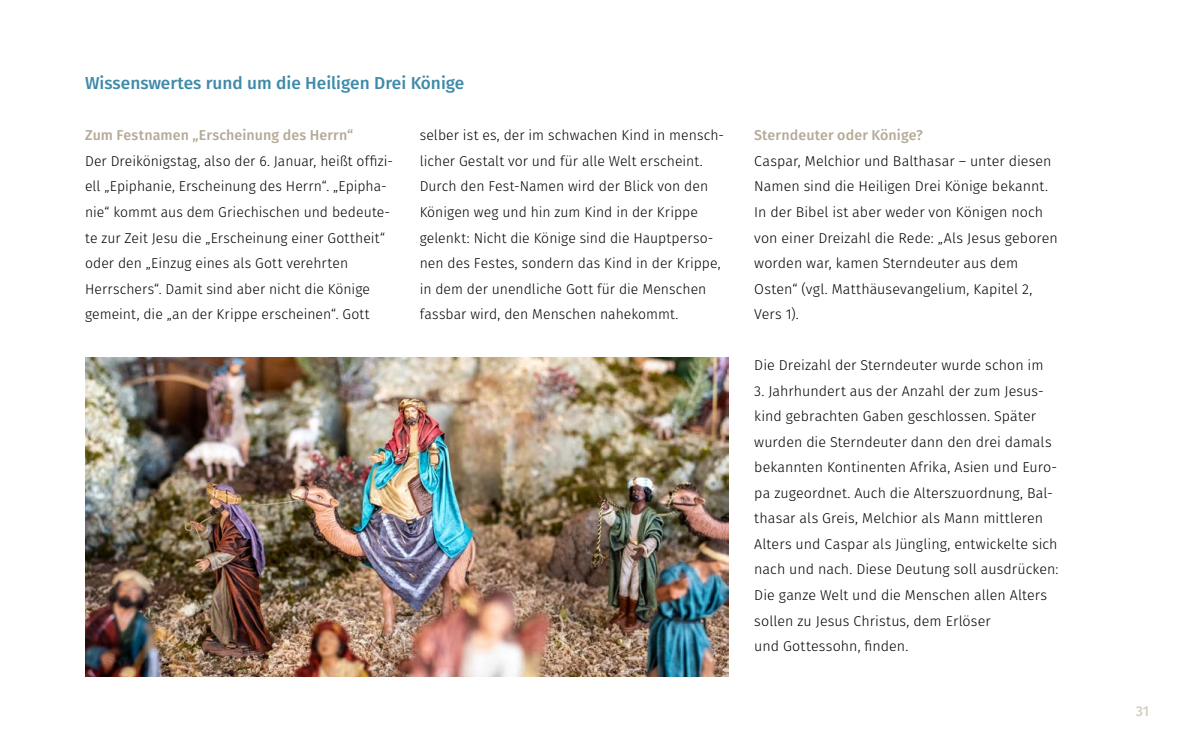
<style>
.page{position:relative;width:1191px;height:745px;background:#fff}
.page>*{position:absolute;margin:0;border:0;box-sizing:border-box;transform-origin:0 0}
.Kasten_Headline_3_Sp{font:500 17.25px "Fira Sans";color:#3e8aa9}
.Lauftext{font:300 14.25px/25.5px "Fira Sans";letter-spacing:.005em;color:#000}
.zwischenhead{font:500 14.25px "Fira Sans";letter-spacing:.005em;color:#b5a997}
.t1{font:500 14.25px "Fira Sans";color:#d7cebd}
</style>
<div class="page">
<img style="left:85px;top:357px;width:644px;height:319px">
<p class="Kasten_Headline_3_Sp" style="left:85px;top:69px;width:381px">Wissenswertes rund um die Heiligen Drei Könige</p>
<p class="zwischenhead" style="left:85px;top:124px;width:270px">Zum Festnamen „Erscheinung des Herrn“</p>
<p class="Lauftext" style="left:85px;top:148px;width:310px">Der Dreikönigstag, also der 6. Januar, heißt offizi&shy;ell „Epiphanie, Erscheinung des Herrn“. „Epipha&shy;nie“ kommt aus dem Griechischen und bedeute&shy;te zur Zeit Jesu die „Erscheinung einer Gottheit“ oder den „Einzug eines als Gott verehrten Herrschers“. Damit sind aber nicht die Könige gemeint, die „an der Krippe erscheinen“. Gott</p>
<p class="Lauftext" style="left:420px;top:122px;width:306px">selber ist es, der im schwachen Kind in mensch&shy;licher Gestalt vor und für alle Welt erscheint.<br>Durch den Fest-Namen wird der Blick von den Königen weg und hin zum Kind in der Krippe gelenkt: Nicht die Könige sind die Hauptperso&shy;nen des Festes, sondern das Kind in der Krippe, in dem der unendliche Gott für die Menschen fassbar wird, den Menschen nahekommt.</p>
<p class="zwischenhead" style="left:754px;top:124px;width:170px">Sterndeuter oder Könige?</p>
<p class="Lauftext" style="left:754px;top:148px;width:305px">Caspar, Melchior und Balthasar – unter diesen Namen sind die Heiligen Drei Könige bekannt.<br>In der Bibel ist aber weder von Königen noch von einer Dreizahl die Rede: „Als Jesus geboren worden war, kamen Sterndeuter aus dem Osten“ (vgl. Matthäusevangelium, Kapitel 2, Vers 1).</p>
<p class="Lauftext" style="left:754px;top:352px;width:291px">Die Dreizahl der Sterndeuter wurde schon im</p>
<p class="Lauftext" style="left:754px;top:377px;width:305px">3. Jahrhundert aus der Anzahl der zum Jesus&shy;kind gebrachten Gaben geschlossen. Später wurden die Sterndeuter dann den drei damals bekannten Kontinenten Afrika, Asien und Euro&shy;pa zugeordnet. Auch die Alterszuordnung, Bal&shy;thasar als Greis, Melchior als Mann mittleren Alters und Caspar als Jüngling, entwickelte sich nach und nach. Diese Deutung soll ausdrücken:<br>Die ganze Welt und die Menschen allen Alters sollen zu Jesus Christus, dem Erlöser<br>und Gottessohn, finden.</p>
<p class="t1" style="left:1135px;top:699px;width:15px">31</p>
</div>
